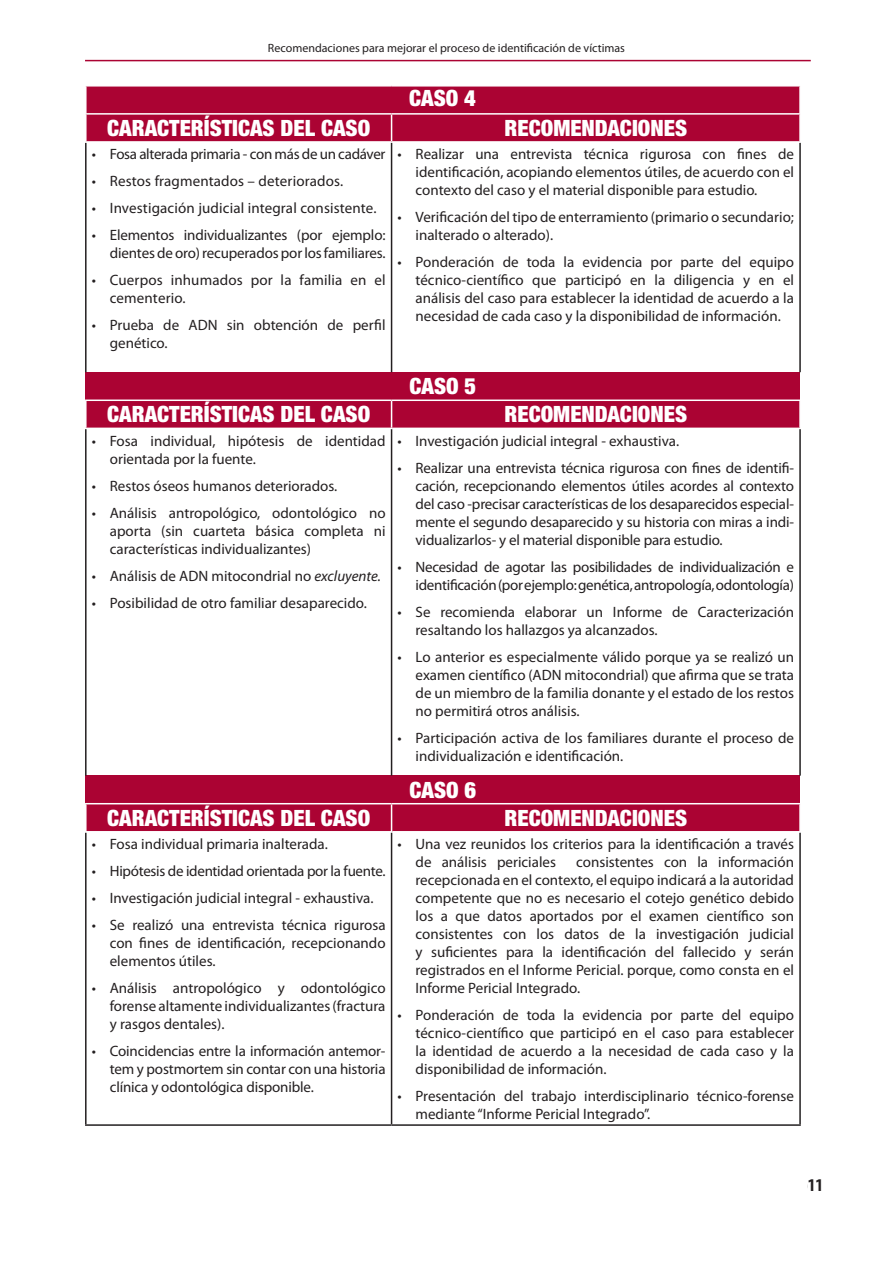
<style>
.page{position:relative;width:893px;height:1263px;background:#fff}
.page>*{position:absolute;margin:0;border:0;box-sizing:border-box;transform-origin:0 0}
.t1{font:900 condensed 22.5px "Helvetica Neue LT Std";color:#fff}
.t2{font:700 condensed 18px "Myriad Pro";color:#231f20}
.t3{font:15px/18px "Myriad Pro";color:#231f20;text-align:justify}
.t4{font:15px/18px "Myriad Pro";letter-spacing:-.02em;color:#231f20;text-align:right}
.t5{font:12px "Myriad Pro";color:#231f20}
.s1{font-style:italic}
</style>
<div class="page">
<hr style="left:85px;top:60px;width:726px;height:1px;background:#ab0333">
<div style="left:86px;top:372px;width:714px;height:28px;background:#ab0333"></div>
<div style="left:86px;top:776px;width:714px;height:28px;background:#ab0333"></div>
<hr style="left:85px;top:143px;width:2px;height:229px;background:#231f20">
<hr style="left:391px;top:143px;width:1px;height:229px;background:#231f20">
<hr style="left:799px;top:143px;width:2px;height:229px;background:#231f20">
<hr style="left:85px;top:429px;width:2px;height:347px;background:#231f20">
<hr style="left:391px;top:429px;width:1px;height:347px;background:#231f20">
<hr style="left:799px;top:429px;width:2px;height:347px;background:#231f20">
<hr style="left:85px;top:832px;width:2px;height:292px;background:#231f20">
<hr style="left:391px;top:832px;width:1px;height:292px;background:#231f20">
<hr style="left:799px;top:832px;width:2px;height:292px;background:#231f20">
<hr style="left:85px;top:1124px;width:307px;height:2px;background:#231f20">
<hr style="left:392px;top:1124px;width:409px;height:2px;background:#231f20">
<svg style="left:86px;top:86px;width:714px;height:56px;background:#af0f3c"></svg>
<hr style="left:85px;top:141px;width:307px;height:2px;background:#fff">
<hr style="left:392px;top:399px;width:409px;height:2px;background:#fff">
<hr style="left:392px;top:803px;width:409px;height:1px;background:#fff">
<hr style="left:85px;top:399px;width:307px;height:2px;background:#fff">
<hr style="left:85px;top:803px;width:307px;height:1px;background:#fff">
<svg style="left:86px;top:400px;width:714px;height:28px;background:#af103d"></svg>
<div style="left:86px;top:804px;width:714px;height:28px;background:#ab0333"></div>
<hr style="left:85px;top:831px;width:307px;height:1px;background:#fff">
<p class="t5" style="left:268px;top:40px;width:359px">Recomendaciones para mejorar el proceso de identificación de víctimas</p>
<h1 class="t1" style="left:409px;top:85px;width:68px">CASO 4</h1>
<h1 class="t1" style="left:107px;top:114px;width:264px">CARACTERÍSTICAS DEL CASO</h1>
<h1 class="t1" style="left:505px;top:114px;width:184px">RECOMENDACIONES</h1>
<p class="t4" style="left:92px;top:145px;width:295px">• Fosa alterada primaria - con más de un cadáver</p>
<p class="t3" style="left:92px;top:172px;width:253px">• Restos fragmentados – deteriorados.</p>
<p class="t3" style="left:92px;top:199px;width:286px">• Investigación judicial integral consistente.</p>
<p class="t3" style="left:92px;top:226px;width:295px;text-align:right">• Elementos individualizantes (por ejemplo: dientes de oro) recuperados por los familiares.</p>
<p class="t3" style="left:110px;top:271px;width:277px;text-indent:-18px">• Cuerpos inhumados por la familia en el cementerio.</p>
<p class="t3" style="left:110px;top:316px;width:277px;text-indent:-18px">• Prueba de ADN sin obtención de perfil genético.</p>
<p class="t3" style="left:416px;top:145px;width:380px;text-indent:-18px">• Realizar una entrevista técnica rigurosa con fines de identificación, acopiando elementos útiles, de acuerdo con el contexto del caso y el material disponible para estudio.</p>
<p class="t3" style="left:416px;top:208px;width:380px;text-indent:-18px">• Verificación del tipo de enterramiento (primario o secundario; inalterado o alterado).</p>
<p class="t3" style="left:416px;top:253px;width:380px;text-indent:-18px">• Ponderación de toda la evidencia por parte del equipo técnico-científico que participó en la diligencia y en el análisis del caso para establecer la identidad de acuerdo a la necesidad de cada caso y la disponibilidad de información.</p>
<h1 class="t1" style="left:410px;top:372px;width:68px">CASO 5</h1>
<h1 class="t1" style="left:107px;top:400px;width:264px">CARACTERÍSTICAS DEL CASO</h1>
<h1 class="t1" style="left:505px;top:400px;width:184px">RECOMENDACIONES</h1>
<p class="t3" style="left:110px;top:431px;width:277px;text-indent:-18px">• Fosa individual, hipótesis de identidad orientada por la fuente.</p>
<p class="t3" style="left:92px;top:476px;width:247px">• Restos óseos humanos deteriorados.</p>
<p class="t3" style="left:110px;top:503px;width:277px;text-indent:-18px">• Análisis antropológico, odontológico no aporta (sin cuarteta básica completa ni características individualizantes)</p>
<p class="t3" style="left:92px;top:566px;width:291px">• Análisis de ADN mitocondrial no <span class="s1">excluyente.</span></p>
<p class="t3" style="left:92px;top:593px;width:277px">• Posibilidad de otro familiar desaparecido.</p>
<p class="t3" style="left:398px;top:431px;width:283px">• Investigación judicial integral - exhaustiva.</p>
<p class="t3" style="left:416px;top:458px;width:380px;text-indent:-18px">• Realizar una entrevista técnica rigurosa con fines de identifi&shy;cación, recepcionando elementos útiles acordes al contexto del caso -precisar características de los desaparecidos especial&shy;mente el segundo desaparecido y su historia con miras a indi&shy;vidualizarlos- y el material disponible para estudio.</p>
<p class="t4" style="left:398px;top:557px;width:398px">• Necesidad de agotar las posibilidades de individualización e identificación (por ejemplo: genética, antropología, odontología)</p>
<p class="t3" style="left:416px;top:602px;width:380px;text-indent:-18px">• Se recomienda elaborar un Informe de Caracterización resaltando los hallazgos ya alcanzados.</p>
<p class="t3" style="left:416px;top:647px;width:380px;text-indent:-18px">• Lo anterior es especialmente válido porque ya se realizó un examen científico (ADN mitocondrial) que afirma que se trata de un miembro de la familia donante y el estado de los restos no permitirá otros análisis.</p>
<p class="t3" style="left:416px;top:728px;width:380px;text-indent:-18px">• Participación activa de los familiares durante el proceso de individualización e identificación.</p>
<h1 class="t1" style="left:410px;top:776px;width:68px">CASO 6</h1>
<h1 class="t1" style="left:107px;top:804px;width:264px">CARACTERÍSTICAS DEL CASO</h1>
<h1 class="t1" style="left:505px;top:804px;width:184px">RECOMENDACIONES</h1>
<p class="t3" style="left:92px;top:835px;width:238px">• Fosa individual primaria inalterada.</p>
<p class="t4" style="left:92px;top:862px;width:295px">• Hipótesis de identidad orientada por la fuente.</p>
<p class="t3" style="left:92px;top:889px;width:283px">• Investigación judicial integral - exhaustiva.</p>
<p class="t3" style="left:110px;top:916px;width:277px;text-indent:-18px">• Se realizó una entrevista técnica rigurosa con fines de identificación, recepcionando elementos útiles.</p>
<p class="t3" style="left:110px;top:979px;width:277px;text-indent:-18px">• Análisis antropológico y odontológico forense altamente individualizantes (fractura y rasgos dentales).</p>
<p class="t3" style="left:110px;top:1042px;width:277px;text-indent:-18px">• Coincidencias entre la información antemor&shy;tem y postmortem sin contar con una historia clínica y odontológica disponible.</p>
<p class="t3" style="left:416px;top:835px;width:380px;text-indent:-18px">• Una vez reunidos los criterios para la identificación a través de análisis periciales</p>
<p class="t3" style="left:416px;top:853px;width:380px;text-indent:161px">consistentes con la información recepcionada en el contexto, el equipo indicará a la autoridad competente que no es necesario el cotejo genético debido los a que datos aportados por el examen científico son consistentes con los datos de la investigación judicial y suficientes para la identificación del fallecido y serán registrados en el Informe Pericial. porque, como consta en el Informe Pericial Integrado.</p>
<p class="t3" style="left:416px;top:1006px;width:380px;text-indent:-18px">• Ponderación de toda la evidencia por parte del equipo técnico-científico que participó en el caso para establecer la identidad de acuerdo a la necesidad de cada caso y la disponibilidad de información.</p>
<p class="t3" style="left:416px;top:1087px;width:380px;text-indent:-18px">• Presentación del trabajo interdisciplinario técnico-forense mediante “Informe Pericial Integrado”.</p>
<p class="t2" style="left:808px;top:1174px;width:9px">6</p>
<p class="t2" style="left:808px;top:1174px;width:17px">11</p>
</div>
